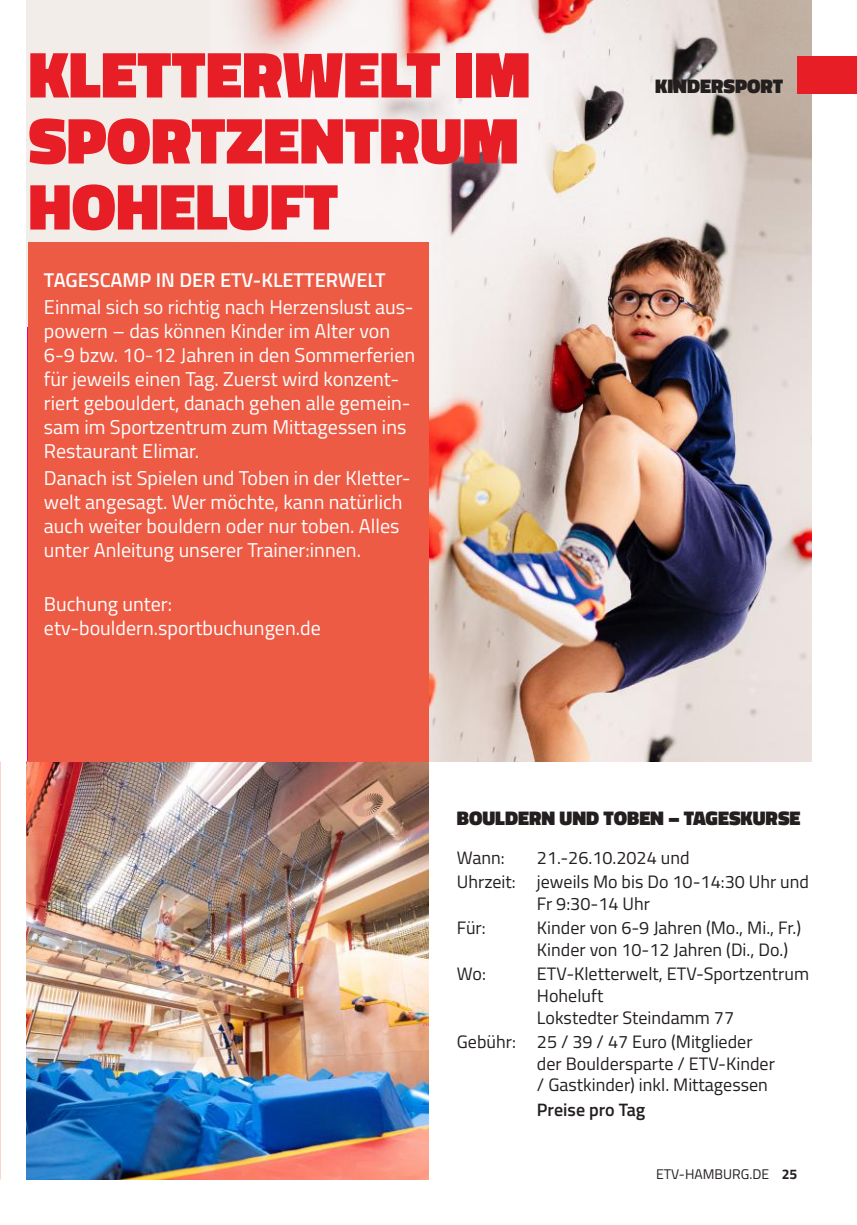
<style>
.page{position:relative;width:857px;height:1225px;background:#fff}
.page>*{position:absolute;margin:0;border:0;box-sizing:border-box;transform-origin:0 0}
.t1{font:900 66px/66px "Titillium Web";color:#e71e25}
.t2{font:20px/24px "Titillium Web";color:#fff}
.t3{font:900 20px "Titillium Web";color:#241f1f}
.t4{font:600 20px "Titillium Web";color:#fff}
.t5{font:18px/21.6px "Titillium Web";color:#241f1f}
.t6{font:600 18px "Titillium Web";color:#241f1f}
.t7{font:14px "Titillium Web";color:#241f1f}
.s1{font-weight:700}
</style>
<div class="page">
<img style="left:210px;top:0;width:601px;height:761px">
<img style="left:27px;top:761px;width:401px;height:418px">
<div style="left:27px;top:0;width:183px;height:327px;background:#f2ede9"></div>
<div style="left:797px;top:57px;width:59px;height:37px;background:#e71e25"></div>
<div style="left:28px;top:242px;width:400px;height:519px;background:#ee5b45"></div>
<h1 class="t1" style="left:28px;top:42px;width:503px">KLETTERWELT IM<br>SPORTZENTRUM<br>HOHELUFT</h1>
<p class="t4" style="left:44px;top:265px;width:343px">TAGESCAMP IN DER ETV-KLETTERWELT</p>
<p class="t2" style="left:44px;top:294px;width:372px">Einmal sich so richtig nach Herzenslust aus&shy;powern – das können Kinder im Alter von 6-9 bzw. 10-12 Jahren in den Sommerferien für jeweils einen Tag. Zuerst wird konzent&shy;riert gebouldert, danach gehen alle gemein&shy;sam im Sportzentrum zum Mittagessen ins Restaurant Elimar.</p>
<p class="t2" style="left:44px;top:465px;width:368px">Danach ist Spielen und Toben in der Kletter&shy;welt angesagt. Wer möchte, kann natürlich auch weiter bouldern oder nur toben. Alles unter Anleitung unserer Trainer:innen.</p>
<p class="t2" style="left:44px;top:591px;width:278px">Buchung unter: etv-bouldern.sportbuchungen.de</p>
<p class="t3" style="left:654px;top:71px;width:129px">KINDERSPORT</p>
<p class="t3" style="left:456px;top:803px;width:345px">BOULDERN UND TOBEN – TAGESKURSE</p>
<p class="t5" style="left:456px;top:845px;width:49px">Wann:</p>
<p class="t5" style="left:456px;top:844px;width:353px;line-height:24.4px;text-indent:80px">21.-26.10.2024 und<br>Uhrzeit: jeweils Mo bis Do 10-14:30 Uhr und</p>
<p class="t5" style="left:536px;top:892px;width:114px">Fr 9:30-14 Uhr</p>
<p class="t5" style="left:456px;top:916px;width:30px">Für:</p>
<p class="t5" style="left:536px;top:916px;width:265px">Kinder von 6-9 Jahren (Mo., Mi., Fr.)<br>Kinder von 10-12 Jahren (Di., Do.)</p>
<p class="t5" style="left:456px;top:962px;width:30px">Wo:</p>
<p class="t5" style="left:536px;top:962px;width:273px">ETV-Kletterwelt, ETV-Sportzentrum<br>Hoheluft<br>Lokstedter Steindamm 77</p>
<p class="t5" style="left:536px;top:1030px;width:239px;text-indent:-80px">Gebühr: 25 / 39 / 47 Euro (Mitglieder der Bouldersparte / ETV-Kinder / Gastkinder) inkl. Mittagessen</p>
<p class="t6" style="left:536px;top:1095px;width:110px">Preise pro Tag</p>
<p class="t7" style="left:655px;top:1164px;width:143px">ETV-HAMBURG.DE <span class="s1">25</span></p>
</div>
